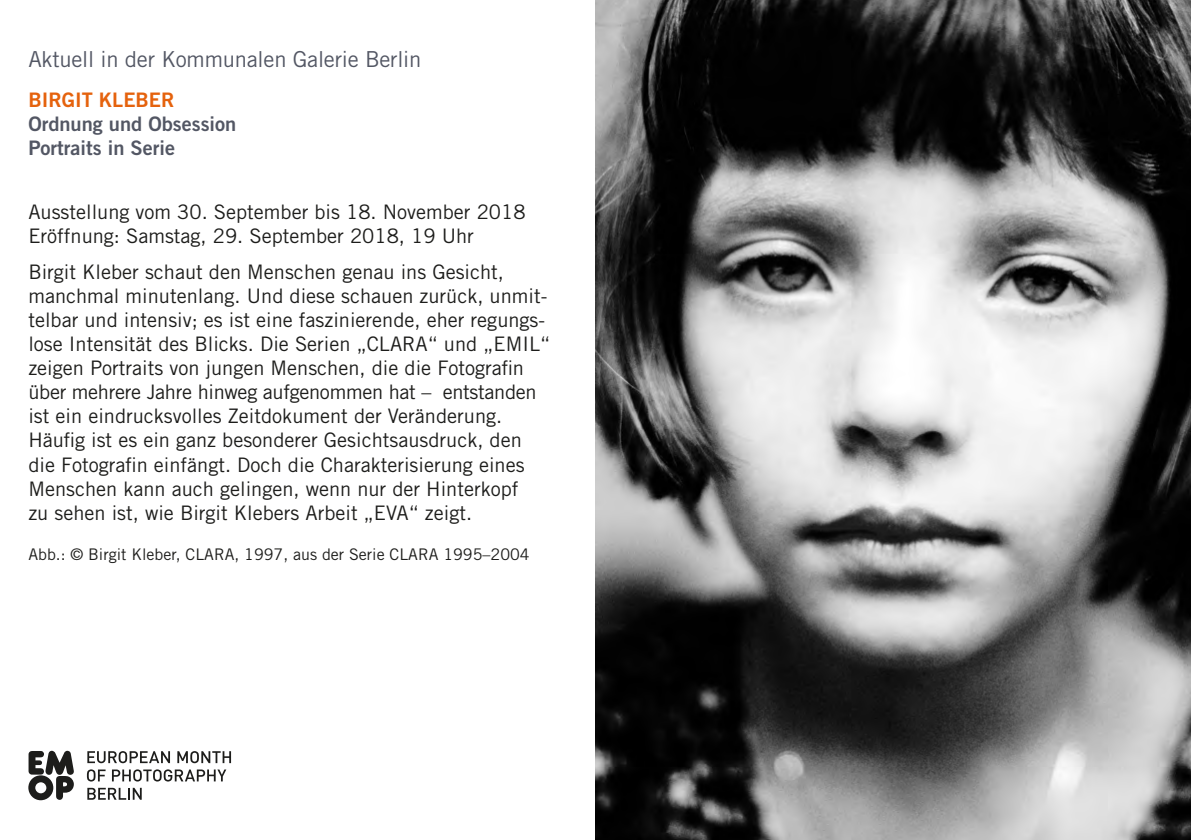
<style>
.page{position:relative;width:1191px;height:840px;background:#fff}
.page>*{position:absolute;margin:0;border:0;box-sizing:border-box;transform-origin:0 0}
.t1{font:22px "Trade Gothic LT Std";letter-spacing:-.01em;color:#535764}
.t2{font:20px/24px "Trade Gothic LT Std";color:#1d1d1b}
.t3{font:20px/24px "Trade Gothic LT Std Bd 2";color:#535764}
.t4{font:20px "Trade Gothic LT Std Bd 2";color:#e5620d}
.t5{font:16px "Trade Gothic LT Std";color:#1d1d1b}
</style>
<div class="page">
<img style="left:595px;top:0;width:596px;height:839px">
<svg style="left:28px;top:750px;width:46px;height:49px"></svg>
<svg style="left:87px;top:751px;width:83px;height:11px"></svg>
<svg style="left:177px;top:751px;width:54px;height:11px"></svg>
<svg style="left:87px;top:769px;width:19px;height:12px"></svg>
<svg style="left:112px;top:769px;width:114px;height:12px"></svg>
<svg style="left:87px;top:787px;width:55px;height:12px"></svg>
<p class="t1" style="left:28px;top:46px;width:394px">Aktuell in der Kommunalen Galerie Berlin</p>
<p class="t4" style="left:28px;top:87px;width:148px">BIRGIT KLEBER</p>
<p class="t3" style="left:28px;top:112px;width:209px">Ordnung und Obsession<br>Portraits in Serie</p>
<p class="t2" style="left:28px;top:200px;width:499px">Ausstellung vom 30. September bis 18. November 2018<br>Eröffnung: Samstag, 29. September 2018, 19 Uhr</p>
<p class="t2" style="left:28px;top:260px;width:523px">Birgit Kleber schaut den Menschen genau ins Gesicht, manchmal minutenlang. Und diese schauen zurück, unmit&shy;telbar und intensiv; es ist eine faszinierende, eher regungs&shy;lose Intensität des Blicks. Die Serien „CLARA“ und „EMIL“ zeigen Portraits von jungen Menschen, die die Fotografin über mehrere Jahre hinweg aufgenommen hat – entstanden ist ein eindrucksvolles Zeitdokument der Veränderung.<br>Häufig ist es ein ganz besonderer Gesichtsausdruck, den die Fotografin einfängt. Doch die Charakterisierung eines Menschen kann auch gelingen, wenn nur der Hinterkopf<br>zu sehen ist, wie Birgit Klebers Arbeit „EVA“ zeigt.</p>
<p class="t5" style="left:28px;top:544px;width:503px">Abb.: © Birgit Kleber, CLARA, 1997, aus der Serie CLARA 1995–2004</p>
</div>
